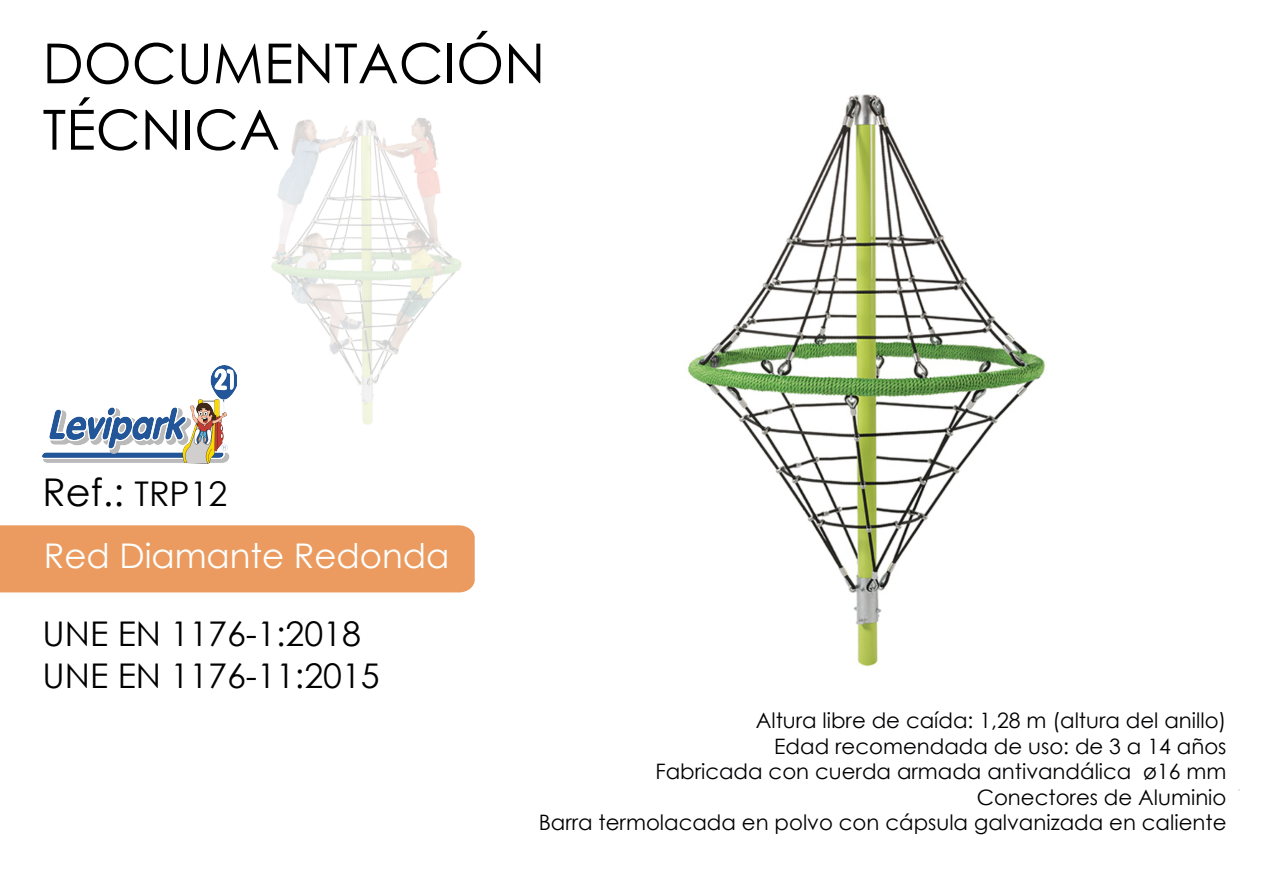
<style>
.page{position:relative;width:1263px;height:893px;background:#fff}
.page>*{position:absolute;margin:0;border:0;box-sizing:border-box;transform-origin:0 0}
.t1{font:38.25px "Century Gothic";color:#000}
.t2{font:34.05px/42.3px "Century Gothic";color:#000}
.t3{font:34.05px "Century Gothic";color:#fff}
.t4{font:21.3px/25.5px "Century Gothic";color:#010003;text-align:right}
.s1{font-size:34.05px}
</style>
<div class="page">
<svg style="left:47px;top:44px;width:34px;height:39px"></svg>
<svg style="left:87px;top:43px;width:42px;height:41px"></svg>
<svg style="left:135px;top:43px;width:39px;height:41px"></svg>
<svg style="left:182px;top:44px;width:26px;height:40px"></svg>
<svg style="left:216px;top:44px;width:45px;height:39px"></svg>
<svg style="left:269px;top:44px;width:22px;height:39px"></svg>
<svg style="left:298px;top:44px;width:31px;height:39px"></svg>
<svg style="left:335px;top:43px;width:106px;height:41px"></svg>
<hr style="left:448px;top:43px;width:4px;height:40px;background:#000">
<svg style="left:459px;top:31px;width:42px;height:53px"></svg>
<svg style="left:509px;top:44px;width:31px;height:39px"></svg>
<svg style="left:43px;top:110px;width:22px;height:40px"></svg>
<svg style="left:71px;top:97px;width:67px;height:54px"></svg>
<svg style="left:146px;top:110px;width:31px;height:40px"></svg>
<hr style="left:186px;top:110px;width:4px;height:40px;background:#000">
<svg style="left:197px;top:115px;width:6px;height:30px"></svg>
<div style="left:0;top:525px;width:475px;height:67px;background:#eb9b5f"></div>
<img style="left:43px;top:399px;width:187px;height:64px">
<img style="left:203px;top:109px;width:259px;height:326px">
<img style="left:687px;top:94px;width:359px;height:573px">
<h1 class="t1" style="left:43px;top:465px;width:186px">Ref.: <span class="s1">TRP12</span></h1>
<h2 class="t3" style="left:44px;top:532px;width:407px">Red Diamante Redonda</h2>
<h2 class="t2" style="left:43px;top:612px;width:339px">UNE EN 1176-1:2018<br>UNE EN 1176-11:2015</h2>
<p class="t4" style="left:539px;top:707px;width:689px">Altura libre de caída: 1,28 m (altura del anillo)<br>Edad recomendada de uso: de 3 a 14 años<br>Fabricada con cuerda armada antivandálica ø16 mm Conectores de Aluminio<br>Barra termolacada en polvo con cápsula galvanizada en caliente</p>
</div>
